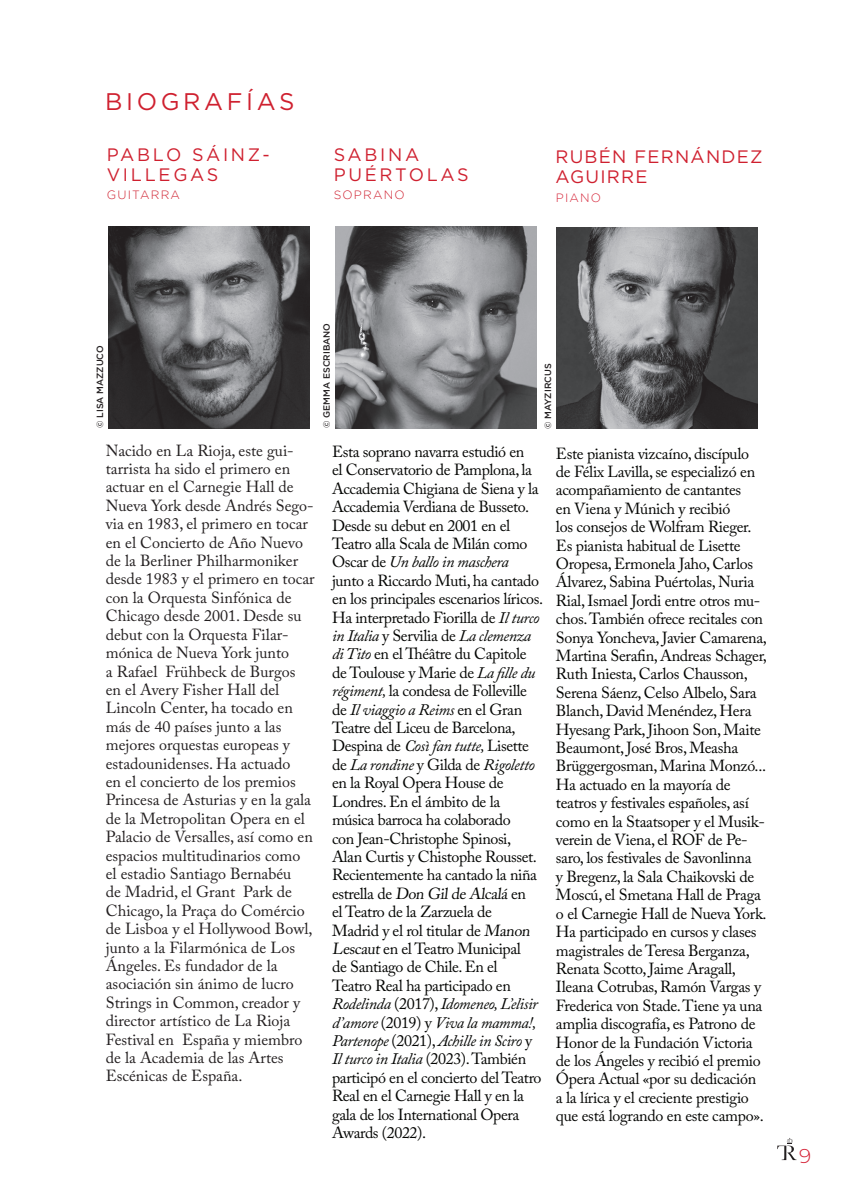
<style>
.page{position:relative;width:851px;height:1191px;background:#fff}
.page>*{position:absolute;margin:0;border:0;box-sizing:border-box;transform-origin:0 0}
.t1{font:24px "Gotham";letter-spacing:.15em;color:#cf202f}
.t2{font:300 20px "Montserrat";color:#d52236}
.t3{font:18px/20px "Gotham";letter-spacing:.135em;color:#cf202f}
.t4{font:18px/20px "Gotham";letter-spacing:.07em;color:#cf202f}
.t5{font:16px/18.4px "Adobe Caslon Pro";letter-spacing:-.02em;color:#040503}
.t6{font:16px/18.4px "Adobe Caslon Pro";color:#231f20}
.t7{font:300 12px "Gotham";letter-spacing:.1em;color:#cf202f}
.t8{font:300 12px "Gotham";letter-spacing:.1em;color:#d52236}
.t9{font:500 9px "Gotham";color:#231f20}
.s1{font-style:italic}
</style>
<div class="page">
<svg style="left:777px;top:1138px;width:19px;height:22px"></svg>
<img style="left:108px;top:227px;width:202px;height:201px">
<img style="left:335px;top:227px;width:201px;height:201px">
<img style="left:556px;top:228px;width:201px;height:201px">
<h1 class="t1" style="left:105px;top:86px;width:190px">BIOGRAFÍAS</h1>
<p class="t3" style="left:107px;top:144px;width:165px">PABLO SÁINZ-<br>VILLEGAS</p>
<p class="t3" style="left:333px;top:144px;width:136px">SABINA<br>PUÉRTOLAS</p>
<p class="t7" style="left:107px;top:188px;width:75px">GUITARRA</p>
<p class="t7" style="left:333px;top:188px;width:72px">SOPRANO</p>
<p class="t4" style="left:555px;top:147px;width:209px">RUBÉN FERNÁNDEZ<br>AGUIRRE</p>
<p class="t8" style="left:556px;top:191px;width:47px">PIANO</p>
<p class="t9" style="left:95px;top:428px;width:84px;rotate:-90deg">© LISA MAZZUCO</p>
<p class="t9" style="left:321px;top:428px;width:106px;rotate:-90deg">© GEMMA ESCRIBANO</p>
<p class="t9" style="left:542px;top:429px;width:67px;rotate:-90deg">© MAYZIRCUS</p>
<p class="t6" style="left:106px;top:441px;width:210px">Nacido en La Rioja, este gui&shy;tarrista ha sido el primero en actuar en el Carnegie Hall de<br>Nueva York desde Andrés Sego&shy;via en 1983, el primero en tocar en el Concierto de Año Nuevo de la Berliner Philharmoniker desde 1983 y el primero en tocar con la Orquesta Sinfónica de<br>Chicago desde 2001. Desde su debut con la Orquesta Filar&shy;mónica de Nueva York junto<br>a Rafael Frühbeck de Burgos<br>en el Avery Fisher Hall del<br>Lincoln Center, ha tocado en más de 40 países junto a las mejores orquestas europeas y estadounidenses. Ha actuado<br>en el concierto de los premios<br>Princesa de Asturias y en la gala de la Metropolitan Opera en el<br>Palacio de Versalles, así como en espacios multitudinarios como el estadio Santiago Bernabéu<br>de Madrid, el Grant Park de<br>Chicago, la Praça do Comércio de Lisboa y el Hollywood Bowl, junto a la Filarmónica de Los<br>Ángeles. Es fundador de la asociación sin ánimo de lucro<br>Strings in Common, creador y director artístico de La Rioja<br>Festival en España y miembro de la Academia de las Artes<br>Escénicas de España.</p>
<p class="t5" style="left:332px;top:442px;width:212px">Esta soprano navarra estudió en<br>el Conservatorio de Pamplona, la<br>Accademia Chigiana de Siena y la<br>Accademia Verdiana de Busseto.<br>Desde su debut en 2001 en el<br>Teatro alla Scala de Milán como<br>Oscar de <span class="s1">Un ballo in maschera </span>junto a Riccardo Muti, ha cantado en los principales escenarios líricos.<br>Ha interpretado Fiorilla de <span class="s1">Il turco in Italia</span> y Servilia de <span class="s1">La clemenza di Tito</span> en el Théâtre du Capitole de Toulouse y Marie de <span class="s1">La fille du régiment,</span> la condesa de Folleville de <span class="s1">Il viaggio a Reims</span> en el Gran<br>Teatre del Liceu de Barcelona,<br>Despina de <span class="s1">Così fan tutte,</span> Lisette de <span class="s1">La rondine</span> y Gilda de <span class="s1">Rigoletto </span>en la Royal Opera House de<br>Londres. En el ámbito de la música barroca ha colaborado<br>con Jean-Christophe Spinosi,<br>Alan Curtis y Chistophe Rousset.<br>Recientemente ha cantado la niña e s trell a de Don GildeAlcaláe n<br>el Teatro de la Zarzuela de<br>Madrid y el rol titular de Manon<br>Lescauten el Teatro Municipal<br>de Santiago de Chile. En el<br>Teatro Real ha participado en<br><span class="s1">Rodelinda</span> (2017), <span class="s1">Idomeneo, L’elisir d’amore</span> (2019) y <span class="s1">Viva la mamma!,<br>Partenope</span> (2021), <span class="s1">Achille in Sciro</span> y<br><span class="s1">Il turco in Italia</span> (2023). También participó en el concierto del Teatro<br>Real en el Carnegie Hall y en la gala de los International Opera<br>Awards (2022).</p>
<p class="t5" style="left:556px;top:444px;width:212px">Este pianista vizcaíno, discípulo de Félix Lavilla, se especializó en acompañamiento de cantantes<br>en Viena y Múnich y recibió<br>los consejos de Wolfram Rieger.<br>Es pianista habitual de Lisette<br>Oropesa, Ermonela Jaho, Carlos<br>Álvarez, Sabina Puértolas, Nuria<br>Rial, Ismael Jordi entre otros mu&shy;chos. También ofrece recitales con<br>Sonya Yoncheva, Javier Camarena,<br>Martina Serafin, Andreas Schager,<br>Ruth Iniesta, Carlos Chausson,<br>Serena Sáenz, Celso Albelo, Sara<br>Blanch, David Menéndez, Hera<br>Hyesang Park, Jihoon Son, Maite<br>Beaumont, José Bros, Measha<br>Brüggergosman, Marina Monzó...<br>Ha actuado en la mayoría de teatros y festivales españoles, así como en la Staatsoper y el Musik&shy;verein de Viena, el ROF de Pe&shy;saro, los festivales de Savonlinna<br>y Bregenz, la Sala Chaikovski de<br>Moscú, el Smetana Hall de Praga o el Carnegie Hall de Nueva York.<br>Ha participado en cursos y clases magistrales de Teresa Berganza,<br>Renata Scotto, Jaime Aragall,<br>Ileana Cotrubas, Ramón Vargas y<br>Frederica von Stade. Tiene ya una amplia discografía, es Patrono de<br>Honor de la Fundación Victoria de los Ángeles y recibió el premio<br>Ópera Actual «por su dedicación a la lírica y el creciente prestigio que está logrando en este campo».</p>
<p class="t2" style="left:799px;top:1143px;width:14px">9</p>
</div>
